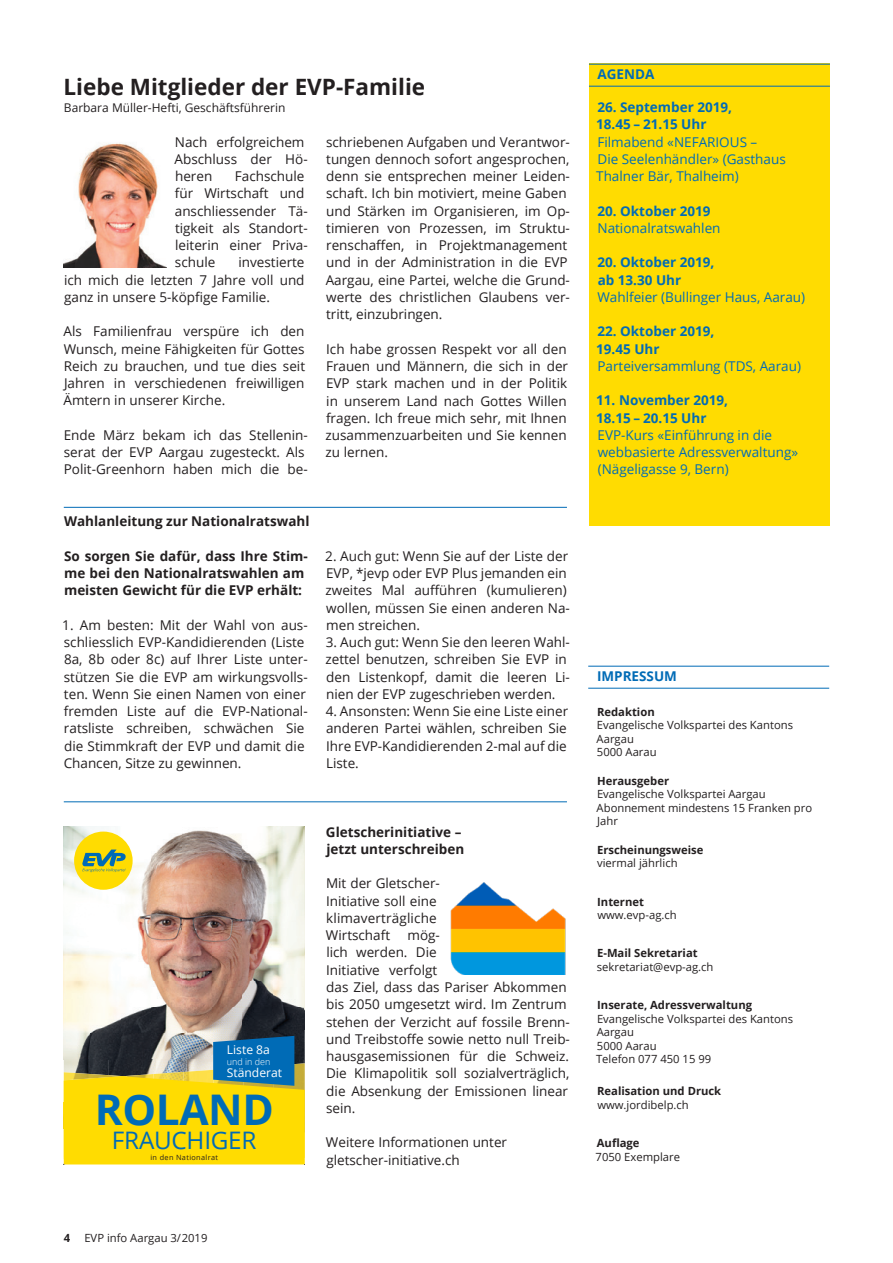
<style>
.page{position:relative;width:893px;height:1263px;background:#fff}
.page>*{position:absolute;margin:0;border:0;box-sizing:border-box;transform-origin:0 0}
.t1{font:700 42.3px "Open Sans";letter-spacing:-.01em;color:#006bb6}
.t2{font:24.15px "Open Sans";letter-spacing:-.01em;color:#006bb6}
.t3{font:700 22.5px "Open Sans";color:#231f20}
.t4{font:13.5px/17.2px "Open Sans";color:#231f20}
.t5{font:13.5px/17.2px "Open Sans";color:#006bb6}
.t6{font:700 13.5px/17.2px "Open Sans";color:#231f20}
.t7{font:700 13.5px/17.2px "Open Sans";color:#006bb6}
.t8{font:12px "Open Sans";color:#231f20}
.t9{font:12px "Open Sans";color:#fff}
.t10{font:11.25px/13.5px "Open Sans";color:#231f20}
.t11{font:700 11.25px "Open Sans";color:#231f20}
.t12{font:300 9px "Open Sans";color:#fff}
.t13{font:7.2px "Open Sans";letter-spacing:.05em;color:#231f20}
</style>
<div class="page">
<div style="left:589px;top:64px;width:241px;height:462px;background:#ffdc01"></div>
<hr style="left:588px;top:666px;width:241px;height:1px;background:#006bb6">
<hr style="left:588px;top:688px;width:241px;height:1px;background:#006bb6">
<hr style="left:589px;top:64px;width:241px;height:1px;background:#006bb6">
<hr style="left:589px;top:86px;width:241px;height:1px;background:#006bb6">
<img style="left:450px;top:882px;width:116px;height:93px">
<hr style="left:64px;top:507px;width:503px;height:1px;background:#006bb6">
<hr style="left:64px;top:801px;width:503px;height:1px;background:#006bb6">
<img style="left:64px;top:143px;width:102px;height:124px">
<img style="left:64px;top:827px;width:240px;height:209px">
<img style="left:304px;top:828px;width:1px;height:208px">
<div style="left:74px;top:831px;width:59px;height:59px;background:#ffdc01;border-radius:50%"></div>
<svg style="left:82px;top:849px;width:44px;height:23px"></svg>
<svg style="left:64px;top:1036px;width:241px;height:129px;background:#c4b930"></svg>
<h3 class="t3" style="left:64px;top:71px;width:363px">Liebe Mitglieder der EVP-Familie</h3>
<p class="t8" style="left:64px;top:100px;width:223px">Barbara Müller-Hefti, Geschäftsführerin</p>
<p class="t4" style="left:175px;top:133px;width:135px">Nach erfolgreichem<br>Abschluss der Hö&shy;heren</p>
<p class="t4" style="left:326px;top:133px;width:246px">schriebenen Aufgaben und Verantwor&shy;tungen dennoch sofort angesprochen, denn sie entsprechen meiner Leiden&shy;schaft. Ich bin motiviert, meine Gaben und Stärken im Organisieren, im Op&shy;timieren von Prozessen, im Struktu&shy;renschaffen, in Projektmanagement und in der Administration in die EVP Aargau, eine Partei, welche die Grund&shy;werte des christlichen Glaubens ver&shy;tritt, einzubringen.</p>
<p class="t4" style="left:326px;top:340px;width:244px;text-align:justify">Ich habe grossen Respekt vor all den Frauen und Männern, die sich in der EVP stark machen und in der Politik in unserem Land nach Gottes Willen fragen. Ich freue mich sehr, mit Ihnen zusammenzuarbeiten und Sie kennen zu lernen.</p>
<p class="t4" style="left:175px;top:167px;width:134px;text-indent:60px">Fachschule für Wirtschaft und anschliessender Tä&shy;tigkeit als Standort&shy;leiterin einer Priva&shy;schule</p>
<p class="t4" style="left:64px;top:254px;width:242px;text-align:justify;text-indent:174px">investierte ich mich die letzten 7 Jahre voll und ganz in unsere 5-köpfige Familie.</p>
<p class="t4" style="left:64px;top:323px;width:243px;text-align:justify">Als Familienfrau verspüre ich den Wunsch, meine Fähigkeiten für Gottes Reich zu brauchen, und tue dies seit Jahren in verschiedenen freiwilligen Ämtern in unserer Kirche.</p>
<p class="t4" style="left:64px;top:426px;width:245px">Ende März bekam ich das Stellenin&shy;serat der EVP Aargau zugesteckt. Als<br>Polit-Greenhorn haben mich die be-</p>
<p class="t6" style="left:64px;top:512px;width:247px">Wahlanleitung zur Nationalratswahl</p>
<p class="t6" style="left:64px;top:547px;width:245px">So sorgen Sie dafür, dass Ihre Stim&shy;me bei den Nationalratswahlen am meisten Gewicht für die EVP erhält:</p>
<p class="t4" style="left:62px;top:616px;width:247px">1. Am besten: Mit der Wahl von aus&shy;schliesslich EVP-Kandidierenden (Liste 8a, 8b oder 8c) auf Ihrer Liste unter&shy;stützen Sie die EVP am wirkungsvolls&shy;ten. Wenn Sie einen Namen von einer fremden Liste auf die EVP-National&shy;ratsliste schreiben, schwächen Sie die Stimmkraft der EVP und damit die Chancen, Sitze zu gewinnen.</p>
<p class="t4" style="left:325px;top:547px;width:246px">2. Auch gut: Wenn Sie auf der Liste der<br>EVP, *jevp oder EVP Plus jemanden ein zweites Mal aufführen (kumulieren) wollen, müssen Sie einen anderen Na&shy;men streichen.</p>
<p class="t4" style="left:326px;top:633px;width:246px">3. Auch gut: Wenn Sie den leeren Wahl&shy;zettel benutzen, schreiben Sie EVP in den Listenkopf, damit die leeren Li&shy;nien der EVP zugeschrieben werden.</p>
<p class="t4" style="left:326px;top:702px;width:244px;text-align:justify">4. Ansonsten: Wenn Sie eine Liste einer anderen Partei wählen, schreiben Sie Ihre EVP-Kandidierenden 2-mal auf die Liste.</p>
<p class="t9" style="left:227px;top:1041px;width:45px">Liste 8a</p>
<p class="t12" style="left:227px;top:1056px;width:45px">und in den</p>
<p class="t9" style="left:227px;top:1064px;width:57px">Ständerat</p>
<h1 class="t1" style="left:95px;top:1079px;width:181px">ROLAND</h1>
<h2 class="t2" style="left:112px;top:1123px;width:146px">FRAUCHIGER</h2>
<p class="t13" style="left:150px;top:1152px;width:69px">in den Nationalrat</p>
<p class="t6" style="left:326px;top:823px;width:140px">Gletscherinitiative – jetzt unterschreiben</p>
<p class="t4" style="left:326px;top:874px;width:115px">Mit der Gletscher-<br>Initiative soll eine klimaverträgliche<br>Wirtschaft</p>
<p class="t4" style="left:326px;top:926px;width:245px;text-indent:81px">mög-<br>lich werden. Die<br>Initiative verfolgt<br>das Ziel, dass das Pariser Abkommen bis 2050 umgesetzt wird. Im Zentrum stehen der Verzicht auf fossile Brenn&shy;und Treibstoffe sowie netto null Treib&shy;hausgasemissionen für die Schweiz.<br>Die Klimapolitik soll sozialverträglich, die Absenkung der Emissionen linear sein.</p>
<p class="t4" style="left:326px;top:1133px;width:183px">Weitere Informationen unter gletscher-initiative.ch</p>
<p class="t11" style="left:64px;top:1230px;width:8px">4</p>
<p class="t10" style="left:84px;top:1230px;width:125px">EVP info Aargau 3/2019</p>
<p class="t7" style="left:597px;top:66px;width:58px">AGENDA</p>
<p class="t7" style="left:596px;top:98px;width:137px">26. September 2019,<br>18.45 – 21.15 Uhr</p>
<p class="t5" style="left:596px;top:133px;width:191px">Filmabend «NEFARIOUS –<br>Die Seelenhändler» (Gasthaus<br>Thalner Bär, Thalheim)</p>
<p class="t7" style="left:597px;top:202px;width:115px">20. Oktober 2019</p>
<p class="t5" style="left:597px;top:219px;width:125px">Nationalratswahlen</p>
<p class="t7" style="left:597px;top:254px;width:119px">20. Oktober 2019, ab 13.30 Uhr</p>
<p class="t5" style="left:597px;top:288px;width:209px">Wahlfeier (Bullinger Haus, Aarau)</p>
<p class="t7" style="left:596px;top:323px;width:120px">22. Oktober 2019,<br>19.45 Uhr</p>
<p class="t5" style="left:597px;top:357px;width:205px">Parteiversammlung (TDS, Aarau)</p>
<p class="t7" style="left:596px;top:392px;width:133px">11. November 2019,<br>18.15 – 20.15 Uhr</p>
<p class="t5" style="left:597px;top:426px;width:202px">EVP-Kurs «Einführung in die webbasierte Adressverwaltung» (Nägeligasse 9, Bern)</p>
<p class="t7" style="left:597px;top:667px;width:81px">IMPRESSUM</p>
<p class="t11" style="left:597px;top:704px;width:59px">Redaktion</p>
<p class="t10" style="left:597px;top:718px;width:198px">Evangelische Volkspartei des Kantons<br>Aargau<br>5000 Aarau</p>
<p class="t11" style="left:597px;top:773px;width:74px">Herausgeber</p>
<p class="t10" style="left:597px;top:787px;width:217px">Evangelische Volkspartei Aargau<br>Abonnement mindestens 15 Franken pro<br>Jahr</p>
<p class="t11" style="left:597px;top:842px;width:108px">Erscheinungsweise</p>
<p class="t10" style="left:597px;top:856px;width:82px">viermal jährlich</p>
<p class="t11" style="left:597px;top:894px;width:48px">Internet</p>
<p class="t10" style="left:597px;top:908px;width:81px">www.evp-ag.ch</p>
<p class="t11" style="left:597px;top:945px;width:102px">E-Mail Sekretariat</p>
<p class="t10" style="left:597px;top:960px;width:118px">sekretariat@evp-ag.ch</p>
<p class="t11" style="left:597px;top:997px;width:156px">Inserate, Adressverwaltung</p>
<p class="t10" style="left:596px;top:1011px;width:199px">Evangelische Volkspartei des Kantons<br>Aargau<br>5000 Aarau<br>Telefon 077 450 15 99</p>
<p class="t11" style="left:597px;top:1083px;width:126px">Realisation und Druck</p>
<p class="t10" style="left:597px;top:1098px;width:93px">www.jordibelp.ch</p>
<p class="t11" style="left:597px;top:1135px;width:44px">Auflage</p>
<p class="t10" style="left:596px;top:1149px;width:86px">7050 Exemplare</p>
</div>
